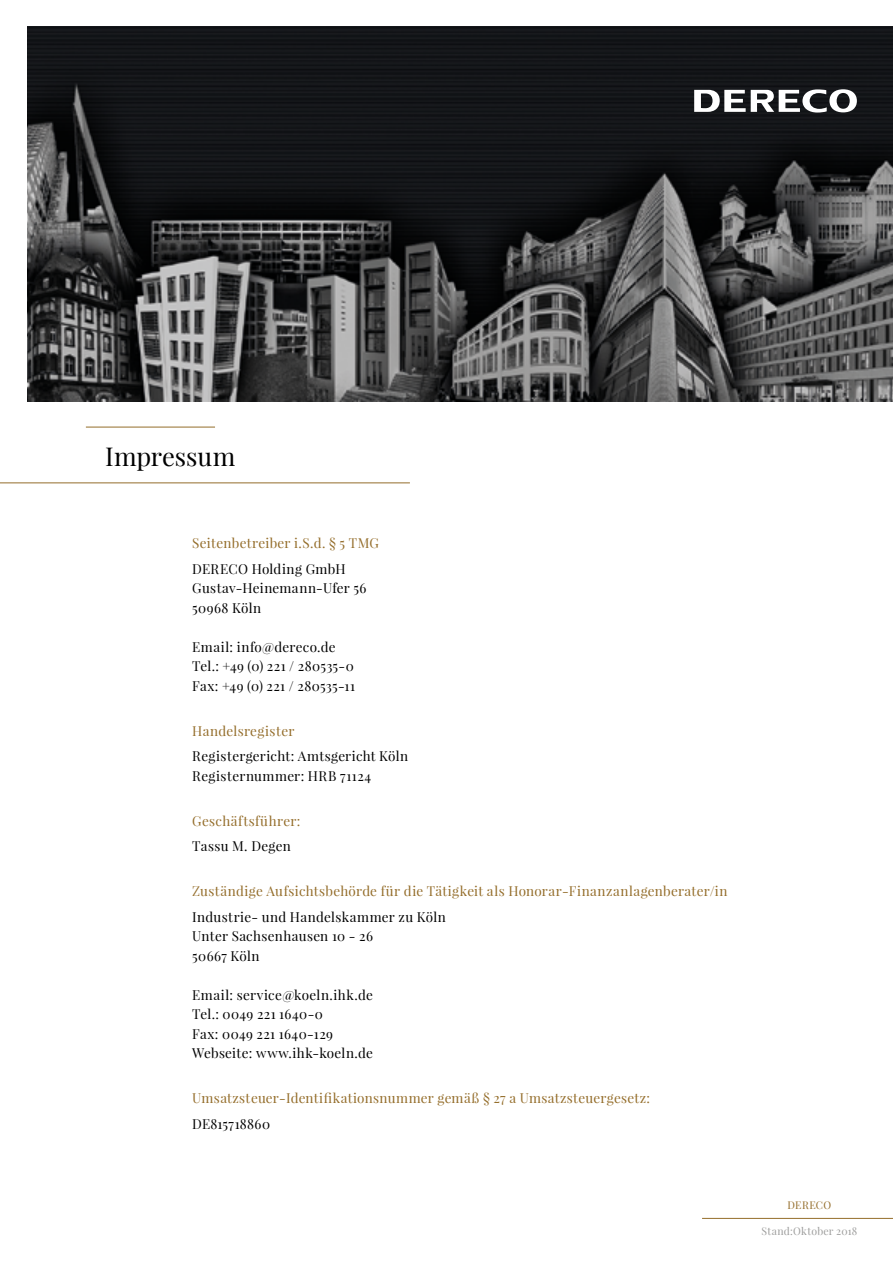
<style>
.page{position:relative;width:893px;height:1263px;background:#fff}
.page>*{position:absolute;margin:0;border:0;box-sizing:border-box;transform-origin:0 0}
.t1{font:25.5px "Playfair Display";letter-spacing:-.005em;color:#000}
.t2{font:13.5px/19.5px "Playfair Display";letter-spacing:.025em;color:#000}
.t3{font:13.5px "Playfair Display";letter-spacing:.025em;color:#946d2a}
.t4{font:10.5px "Playfair Display";letter-spacing:.025em;color:#9d9d9c}
.t5{font:10.5px "Playfair Display";letter-spacing:.02em;color:#946d2a}
</style>
<div class="page">
<img style="left:27px;top:26px;width:866px;height:375px">
<hr style="left:0;top:483px;width:410px;height:1px;background:#946d2a">
<hr style="left:86px;top:427px;width:129px;height:1px;background:#946d2a">
<svg style="left:694px;top:89px;width:163px;height:24px"></svg>
<hr style="left:702px;top:1218px;width:191px;height:1px;background:#946d2a">
<h1 class="t1" style="left:105px;top:441px;width:132px">Impressum</h1>
<p class="t3" style="left:192px;top:535px;width:188px">Seitenbetreiber i.S.d. § 5 TMG</p>
<p class="t2" style="left:192px;top:559px;width:176px">DERECO Holding GmbH<br>Gustav-Heinemann-Ufer 56<br>50968 Köln</p>
<p class="t2" style="left:192px;top:637px;width:164px">Email: info@dereco.de<br>Tel.: +49 (0) 221 / 280535-0<br>Fax: +49 (0) 221 / 280535-11</p>
<p class="t3" style="left:192px;top:722px;width:104px">Handelsregister</p>
<p class="t2" style="left:192px;top:746px;width:218px">Registergericht: Amtsgericht Köln<br>Registernummer: HRB 71124</p>
<p class="t3" style="left:192px;top:812px;width:110px">Geschäftsführer:</p>
<p class="t2" style="left:192px;top:836px;width:100px">Tassu M. Degen</p>
<p class="t3" style="left:192px;top:883px;width:537px">Zuständige Aufsichtsbehörde für die Tätigkeit als Honorar-Finanzanlagenberater/in</p>
<p class="t2" style="left:192px;top:907px;width:255px">Industrie- und Handelskammer zu Köln<br>Unter Sachsenhausen 10 - 26<br>50667 Köln</p>
<p class="t2" style="left:192px;top:985px;width:182px">Email: service@koeln.ihk.de<br>Tel.: 0049 221 1640-0<br>Fax: 0049 221 1640-129<br>Webseite: www.ihk-koeln.de</p>
<p class="t3" style="left:192px;top:1090px;width:459px">Umsatzsteuer-Identifikationsnummer gemäß § 27 a Umsatzsteuergesetz:</p>
<p class="t2" style="left:192px;top:1114px;width:79px">DE815718860</p>
<p class="t5" style="left:788px;top:1199px;width:45px">DERECO</p>
<p class="t4" style="left:761px;top:1224px;width:97px">Stand:Oktober 2018</p>
</div>
